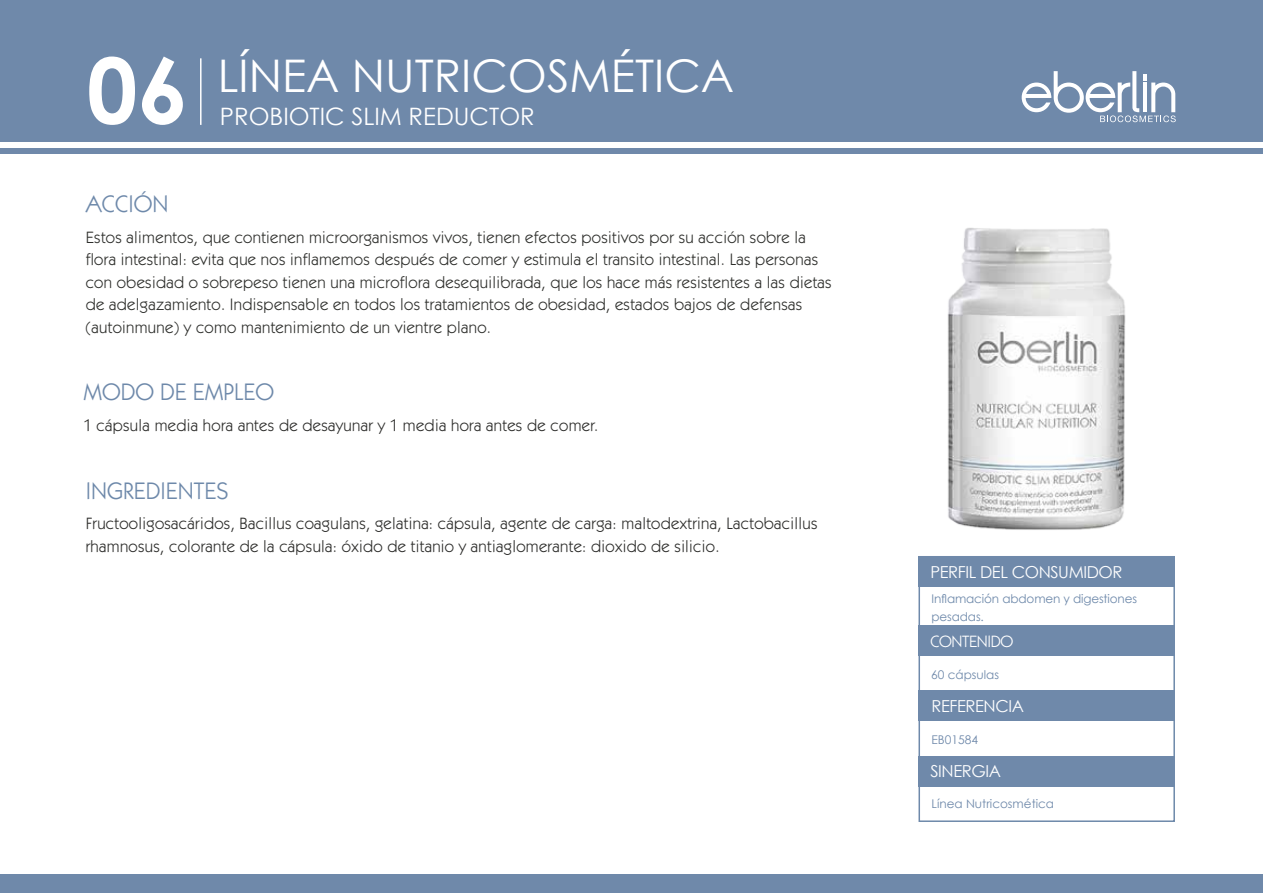
<style>
.page{position:relative;width:1263px;height:893px;background:#fff}
.page>*{position:absolute;margin:0;border:0;box-sizing:border-box;transform-origin:0 0}
.t1{font:700 90.6px "Century Gothic";color:#fff}
.t2{font:45px "Century Gothic";color:#fff}
.t3{font:24px "ITC Kabel Std";color:#6e89aa}
.t4{font:24px "Century Gothic";color:#fff}
.t5{font:16.5px/22.5px "Itc Kabel";letter-spacing:.02em;color:#2d2e2b}
.t6{font:16.5px/22.5px "ITC Kabel Std";letter-spacing:.02em;color:#2c2c2a}
.t7{font:16.5px "Itc Kabel";letter-spacing:.02em;color:#2c2c2a}
.t8{font:16.5px "Century Gothic";letter-spacing:-.025em;color:#fff}
.t9{font:16.5px "Itc Kabel";letter-spacing:-.025em;color:#fff}
.t10{font:12px/18px "Century Gothic";letter-spacing:-.01em;color:#6e89aa}
.t11{font:12px "Century Gothic";color:#6f89aa}
</style>
<div class="page">
<div style="left:0;top:0;width:1263px;height:142px;background:#6f89aa"></div>
<div style="left:0;top:874px;width:1263px;height:19px;background:#6f89aa"></div>
<div style="left:918px;top:556px;width:257px;height:266px;border:2px solid #6e89aa"></div>
<div style="left:918px;top:625px;width:257px;height:31px;background:#6f89aa"></div>
<div style="left:918px;top:556px;width:257px;height:31px;background:#6f89aa"></div>
<div style="left:918px;top:691px;width:257px;height:30px;background:#6f89aa"></div>
<div style="left:918px;top:756px;width:257px;height:31px;background:#6f89aa"></div>
<div style="left:0;top:148px;width:1263px;height:5px;background:#6f89aa"></div>
<svg style="left:1022px;top:71px;width:154px;height:51px"></svg>
<img style="left:947px;top:228px;width:179px;height:302px">
<hr style="left:200px;top:58px;width:2px;height:67px;background:#fff">
<h1 class="t1" style="left:87px;top:39px;width:103px">06</h1>
<h3 class="t3" style="left:86px;top:191px;width:84px">ACCIÓN</h3>
<h2 class="t2" style="left:218px;top:57px;width:518px">LÍNEA NUTRICOSMÉTICA</h2>
<h3 class="t4" style="left:220px;top:107px;width:316px">PROBIOTIC SLIM REDUCTOR</h3>
<p class="t5" style="left:86px;top:227px;width:747px">Estos alimentos, que contienen microorganismos vivos, tienen efectos positivos por su acción sobre la flora intestinal: evita que nos inflamemos después de comer y estimula el transito intestinal. Las personas con obesidad o sobrepeso tienen una microflora desequilibrada, que los hace más resistentes a las dietas de adelgazamiento. Indispensable en todos los tratamientos de obesidad, estados bajos de defensas (autoinmune) y como mantenimiento de un vientre plano.</p>
<h3 class="t3" style="left:84px;top:380px;width:192px">MODO DE EMPLEO</h3>
<p class="t7" style="left:84px;top:419px;width:516px">1 cápsula media hora antes de desayunar y 1 media hora antes de comer.</p>
<h3 class="t3" style="left:86px;top:479px;width:144px">INGREDIENTES</h3>
<p class="t6" style="left:86px;top:512px;width:733px">Fructooligosacáridos, Bacillus coagulans, gelatina: cápsula, agente de carga: maltodextrina, Lactobacillus rhamnosus, colorante de la cápsula: óxido de titanio y antiaglomerante: dioxido de silicio.</p>
<p class="t8" style="left:930px;top:565px;width:194px">PERFIL DEL CONSUMIDOR</p>
<p class="t10" style="left:931px;top:589px;width:207px">Inflamación abdomen y digestiones pesadas.</p>
<p class="t9" style="left:930px;top:635px;width:84px">CONTENIDO</p>
<p class="t11" style="left:931px;top:669px;width:69px">60 cápsulas</p>
<p class="t8" style="left:931px;top:699px;width:94px">REFERENCIA</p>
<p class="t11" style="left:931px;top:734px;width:48px">EB01584</p>
<p class="t8" style="left:930px;top:764px;width:72px">SINERGIA</p>
<p class="t11" style="left:931px;top:798px;width:124px">Línea Nutricosmética</p>
</div>
